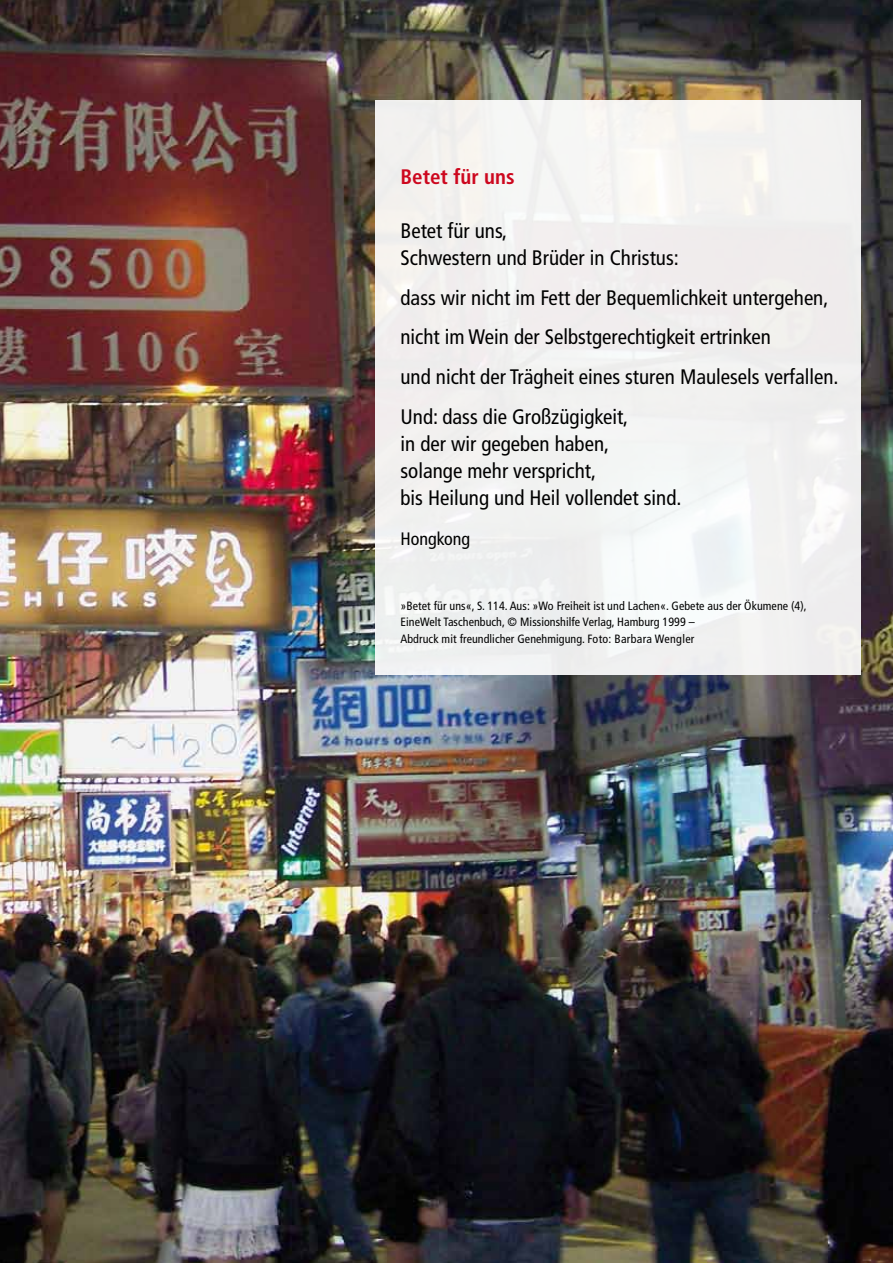
<style>
.page{position:relative;width:893px;height:1263px;background:#fff}
.page>*{position:absolute;margin:0;border:0;box-sizing:border-box;transform-origin:0 0}
.t1{font:condensed 21px/27px "Frutiger LT Pro";color:#000}
.t2{font:700 condensed 21px "Frutiger LT Pro";color:#cd071e}
.t3{font:condensed 18px "Frutiger LT Pro";color:#000}
.t4{font:condensed 12px/16.5px "Frutiger LT Pro";letter-spacing:.005em;color:#000}
</style>
<div class="page">
<img style="left:0;top:0;width:893px;height:1263px">
<div style="left:375px;top:101px;width:485px;height:574px;background:#f1f1f0"></div>
<p class="t2" style="left:400px;top:164px;width:116px">Betet für uns</p>
<p class="t1" style="left:400px;top:217px;width:280px">Betet für uns,<br>Schwestern und Brüder in Christus:</p>
<p class="t1" style="left:400px;top:278px;width:440px;line-height:39.8px">dass wir nicht im Fett der Bequemlichkeit untergehen, nicht im Wein der Selbstgerechtigkeit ertrinken<br>und nicht der Trägheit eines sturen Maulesels verfallen.<br>Und: dass die Großzügigkeit,</p>
<p class="t1" style="left:400px;top:430px;width:283px">in der wir gegeben haben,<br>solange mehr verspricht,<br>bis Heilung und Heil vollendet sind.</p>
<p class="t3" style="left:400px;top:528px;width:71px">Hongkong</p>
<p class="t4" style="left:400px;top:597px;width:408px">»Betet für uns«, S. 114. Aus: »Wo Freiheit ist und Lachen«. Gebete aus der Ökumene (4),<br>EineWelt Taschenbuch, © Missionshilfe Verlag, Hamburg 1999 –<br>Abdruck mit freundlicher Genehmigung. Foto: Barbara Wengler</p>
</div>
